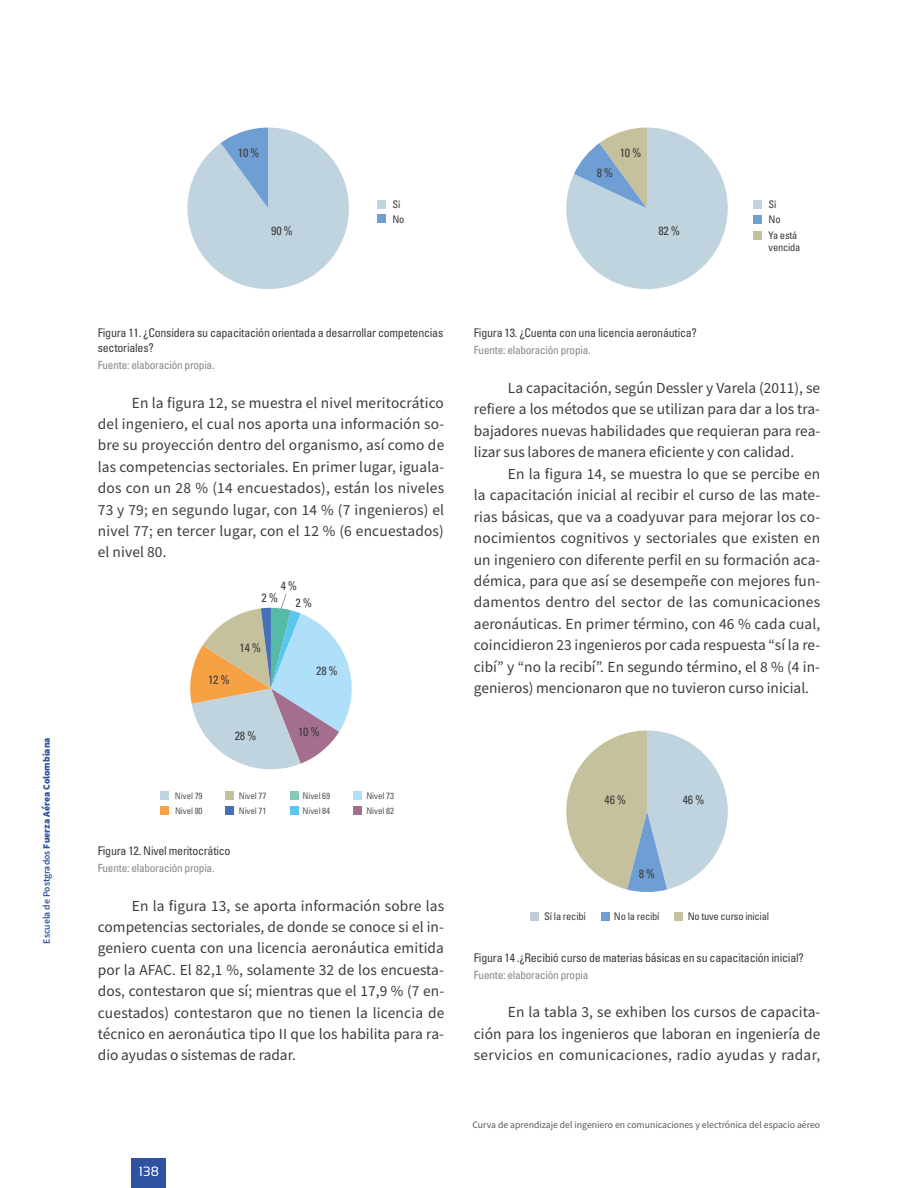
<style>
.page{position:relative;width:918px;height:1188px;background:#fff}
.page>*{position:absolute;margin:0;border:0;box-sizing:border-box;transform-origin:0 0}
.t1{font:15.3px/21.5px "Source Sans Pro";color:#3c3c3b;text-align:justify}
.t2{font:13.5px "Sansation";color:#fff}
.t3{font:condensed 12px/15px "Univers";letter-spacing:-.02em;color:#3c3c3b}
.t4{font:condensed 11.25px "Univers";letter-spacing:-.02em;color:#878787}
.t5{font:condensed 10.5px/15px "Univers";letter-spacing:-.02em;color:#3c3c3b}
.t6{font:9.75px "Source Sans Pro";color:#575756}
.t7{font:900 9.75px "Source Sans Pro";color:#2f52a0}
.t8{font:condensed 9px "Univers";letter-spacing:-.01em;color:#575756}
.s1{font-weight:600}
</style>
<div class="page">
<div style="left:132px;top:1158px;width:34px;height:30px;background:#2f52a0"></div>
<svg style="left:187px;top:128px;width:162px;height:161px"></svg>
<svg style="left:566px;top:128px;width:162px;height:161px"></svg>
<svg style="left:566px;top:730px;width:162px;height:162px"></svg>
<div style="left:160px;top:791px;width:9px;height:9px;background:#c0d4e0"></div>
<div style="left:290px;top:791px;width:8px;height:9px;background:#84c9ba"></div>
<div style="left:225px;top:791px;width:9px;height:9px;background:#c6c19d"></div>
<div style="left:353px;top:791px;width:9px;height:9px;background:#afdff9"></div>
<div style="left:160px;top:806px;width:9px;height:9px;background:#f6a143"></div>
<div style="left:290px;top:806px;width:8px;height:9px;background:#5bc5f2"></div>
<div style="left:225px;top:806px;width:9px;height:9px;background:#4470b6"></div>
<div style="left:353px;top:806px;width:9px;height:9px;background:#a46e8f"></div>
<div style="left:377px;top:200px;width:8px;height:8px;background:#c0d4e0"></div>
<div style="left:753px;top:200px;width:9px;height:8px;background:#c0d4e0"></div>
<div style="left:530px;top:912px;width:9px;height:8px;background:#beccda"></div>
<div style="left:377px;top:215px;width:8px;height:8px;background:#6f9ed4"></div>
<div style="left:753px;top:215px;width:9px;height:9px;background:#6f9ed4"></div>
<div style="left:601px;top:912px;width:9px;height:8px;background:#6f9ed4"></div>
<div style="left:753px;top:231px;width:9px;height:9px;background:#c6c19d"></div>
<div style="left:674px;top:912px;width:9px;height:8px;background:#c6c19d"></div>
<svg style="left:190px;top:594px;width:162px;height:176px"></svg>
<p class="t7" style="left:40px;top:944px;width:208px;rotate:-90deg"><span class="s1">Escuela de Postgrados</span> Fuerza Aérea Colombiana</p>
<p class="t3" style="left:238px;top:145px;width:23px">10 %</p>
<p class="t3" style="left:620px;top:145px;width:23px">10 %</p>
<p class="t3" style="left:597px;top:165px;width:18px">8 %</p>
<p class="t5" style="left:393px;top:197px;width:14px">Sí<br>No</p>
<p class="t5" style="left:769px;top:197px;width:14px">Sí<br>No</p>
<p class="t5" style="left:769px;top:230px;width:33px;line-height:12px">Ya está vencida</p>
<p class="t3" style="left:271px;top:223px;width:23px">90 %</p>
<p class="t3" style="left:658px;top:223px;width:23px">82 %</p>
<p class="t3" style="left:98px;top:325px;width:347px">Figura 11. ¿Considera su capacitación orientada a desarrollar competencias sectoriales?</p>
<p class="t4" style="left:98px;top:358px;width:118px">Fuente: elaboración propia.</p>
<p class="t1" style="left:98px;top:392px;width:348px;text-indent:34px">En la figura 12, se muestra el nivel meritocrático del ingeniero, el cual nos aporta una información so&shy;bre su proyección dentro del organismo, así como de las competencias sectoriales. En primer lugar, iguala&shy;dos con un 28 % (14 encuestados), están los niveles 73 y 79; en segundo lugar, con 14 % (7 ingenieros) el nivel 77; en tercer lugar, con el 12 % (6 encuestados) el nivel 80.</p>
<p class="t3" style="left:281px;top:578px;width:18px">4 %</p>
<p class="t3" style="left:262px;top:591px;width:18px">2 %</p>
<p class="t3" style="left:295px;top:595px;width:18px">2 %</p>
<p class="t3" style="left:208px;top:672px;width:23px">12 %</p>
<p class="t3" style="left:240px;top:640px;width:23px">14 %</p>
<p class="t3" style="left:316px;top:663px;width:23px">28 %</p>
<p class="t3" style="left:235px;top:728px;width:23px">28 %</p>
<p class="t3" style="left:298px;top:724px;width:23px">10 %</p>
<p class="t8" style="left:175px;top:790px;width:29px">Nivel 79</p>
<p class="t8" style="left:239px;top:790px;width:29px">Nivel 77</p>
<p class="t8" style="left:303px;top:790px;width:29px">Nivel 69</p>
<p class="t8" style="left:366px;top:790px;width:29px">Nivel 73</p>
<p class="t8" style="left:175px;top:805px;width:29px">Nivel 80</p>
<p class="t8" style="left:239px;top:805px;width:29px">Nivel 71</p>
<p class="t8" style="left:303px;top:805px;width:29px">Nivel 84</p>
<p class="t8" style="left:366px;top:805px;width:29px">Nivel 82</p>
<p class="t3" style="left:98px;top:843px;width:134px">Figura 12. Nivel meritocrático</p>
<p class="t4" style="left:98px;top:861px;width:118px">Fuente: elaboración propia.</p>
<p class="t1" style="left:98px;top:895px;width:348px;text-indent:34px">En la figura 13, se aporta información sobre las competencias sectoriales, de donde se conoce si el in&shy;geniero cuenta con una licencia aeronáutica emitida por la AFAC. El 82,1 %, solamente 32 de los encuesta&shy;dos, contestaron que sí; mientras que el 17,9 % (7 en&shy;cuestados) contestaron que no tienen la licencia de técnico en aeronáutica tipo II que los habilita para ra&shy;dio ayudas o sistemas de radar.</p>
<p class="t2" style="left:139px;top:1164px;width:22px">138</p>
<p class="t3" style="left:474px;top:325px;width:225px">Figura 13. ¿Cuenta con una licencia aeronáutica?</p>
<p class="t4" style="left:474px;top:343px;width:118px">Fuente: elaboración propia.</p>
<p class="t1" style="left:474px;top:377px;width:348px;text-indent:34px">La capacitación, según Dessler y Varela (2011), se refiere a los métodos que se utilizan para dar a los tra&shy;bajadores nuevas habilidades que requieran para rea&shy;lizar sus labores de manera eficiente y con calidad.</p>
<p class="t1" style="left:474px;top:463px;width:348px;text-indent:34px">En la figura 14, se muestra lo que se percibe en la capacitación inicial al recibir el curso de las mate&shy;rias básicas, que va a coadyuvar para mejorar los co&shy;nocimientos cognitivos y sectoriales que existen en un ingeniero con diferente perfil en su formación aca&shy;démica, para que así se desempeñe con mejores fun&shy;damentos dentro del sector de las comunicaciones aeronáuticas. En primer término, con 46 % cada cual, coincidieron 23 ingenieros por cada respuesta “sí la re&shy;cibí” y “no la recibí”. En segundo término, el 8 % (4 in&shy;genieros) mencionaron que no tuvieron curso inicial.</p>
<p class="t3" style="left:605px;top:792px;width:23px">46 %</p>
<p class="t3" style="left:683px;top:792px;width:23px">46 %</p>
<p class="t3" style="left:639px;top:866px;width:18px">8 %</p>
<p class="t5" style="left:544px;top:909px;width:43px">Sí la recibí</p>
<p class="t5" style="left:614px;top:909px;width:47px">No la recibí</p>
<p class="t5" style="left:688px;top:909px;width:83px">No tuve curso inicial</p>
<p class="t3" style="left:474px;top:950px;width:331px">Figura 14 .¿Recibió curso de materias básicas en su capacitación inicial?</p>
<p class="t4" style="left:474px;top:968px;width:116px">Fuente: elaboración propia</p>
<p class="t1" style="left:474px;top:1002px;width:348px;text-indent:34px">En la tabla 3, se exhiben los cursos de capacita&shy;ción para los ingenieros que laboran en ingeniería de servicios en comunicaciones, radio ayudas y radar,</p>
<p class="t6" style="left:472px;top:1118px;width:349px">Curva de aprendizaje del ingeniero en comunicaciones y electrónica del espacio aéreo</p>
</div>
